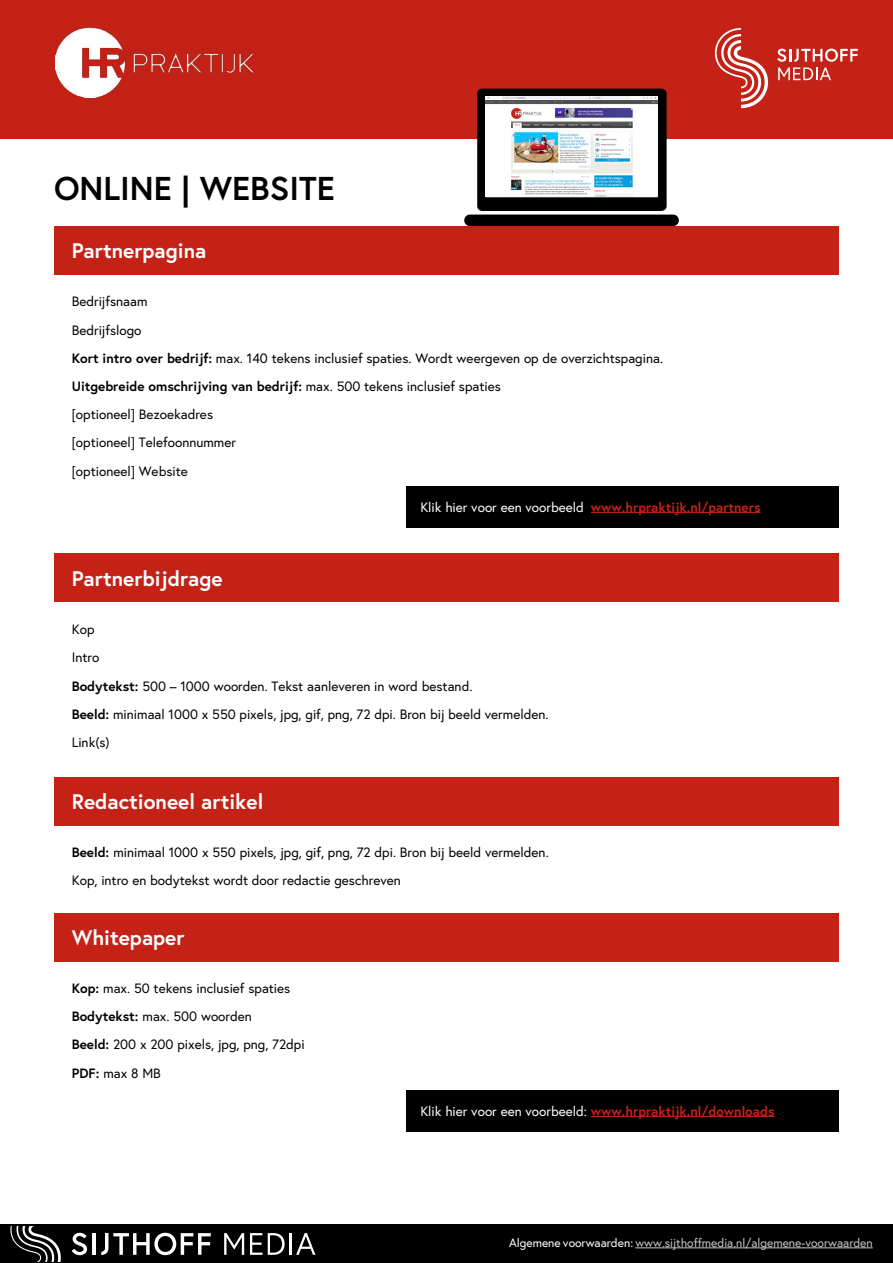
<style>
.page{position:relative;width:893px;height:1263px;background:#fff}
.page>*{position:absolute;margin:0;border:0;box-sizing:border-box;transform-origin:0 0}
.t1{font:700 33px "Europa";color:#000}
.t2{font:700 21px "Europa";color:#fff}
.t3{font:13.5px/28.2px "Europa";color:#000}
.t4{font:700 13.5px "Europa";color:#c42217}
.t5{font:12px "Europa";color:#c6c6c6}
.s1{font-weight:700}
.s2{font-weight:400;color:#fff}
.s3{font-weight:400;color:#000}
.s4{color:#fff}
</style>
<div class="page">
<div style="left:0;top:0;width:893px;height:138px;background:#c42217"></div>
<svg style="left:715px;top:28px;width:53px;height:80px"></svg>
<svg style="left:777px;top:49px;width:81px;height:31px"></svg>
<div style="left:0;top:1225px;width:893px;height:38px;background:#000"></div>
<svg style="left:72px;top:1233px;width:15px;height:22px"></svg>
<hr style="left:92px;top:1233px;width:4px;height:22px;background:#fff">
<svg style="left:224px;top:1233px;width:20px;height:22px"></svg>
<svg style="left:250px;top:1233px;width:35px;height:22px"></svg>
<hr style="left:290px;top:1233px;width:2px;height:22px;background:#fff">
<svg style="left:296px;top:1233px;width:19px;height:22px"></svg>
<svg style="left:101px;top:1233px;width:110px;height:22px"></svg>
<svg style="left:10px;top:1226px;width:51px;height:36px"></svg>
<svg style="left:477px;top:89px;width:190px;height:122px;background:#0a0909"></svg>
<div style="left:464px;top:215px;width:215px;height:11px;background:#000;border-radius:6px"></div>
<img style="left:486px;top:96px;width:172px;height:101px">
<div style="left:54px;top:226px;width:785px;height:48px;background:#c42217"></div>
<div style="left:407px;top:486px;width:432px;height:42px;background:#000"></div>
<hr style="left:591px;top:512px;width:169px;height:1px;background:#c42217">
<div style="left:54px;top:554px;width:785px;height:48px;background:#c42217"></div>
<div style="left:54px;top:913px;width:785px;height:48px;background:#c42217"></div>
<img style="left:55px;top:27px;width:198px;height:71px">
<div style="left:407px;top:1090px;width:432px;height:42px;background:#000"></div>
<hr style="left:591px;top:1116px;width:184px;height:1px;background:#c42217">
<hr style="left:635px;top:1247px;width:238px;height:1px;background:#c6c6c6">
<div style="left:54px;top:777px;width:785px;height:48px;background:#c42217"></div>
<h1 class="t1" style="left:54px;top:167px;width:282px">ONLINE | WEBSITE</h1>
<h2 class="t2" style="left:72px;top:238px;width:136px">Partnerpagina</h2>
<p class="t3" style="left:72px;top:288px;width:593px">Bedrijfsnaam<br>Bedrijfslogo<br><span class="s1">Kort intro over bedrijf:</span> max. 140 tekens inclusief spaties. Wordt weergeven op de overzichtspagina.<br><span class="s1">Uitgebreide omschrijving van bedrijf:</span> max. 500 tekens inclusief spaties<br>[optioneel] Bezoekadres<br>[optioneel] Telefoonnummer<br>[optioneel] Website</p>
<h2 class="t2" style="left:72px;top:565px;width:152px">Partnerbijdrage</h2>
<p class="t4" style="left:420px;top:498px;width:342px"><span class="s2">Klik hier voor een voorbeeld</span><span class="s3">:</span> www.hrpraktijk.nl/partners</p>
<p class="t3" style="left:72px;top:615px;width:478px">Kop<br>Intro<br><span class="s1">Bodytekst:</span> 500 – 1000 woorden. Tekst aanleveren in word bestand.<br><span class="s1">Beeld:</span> minimaal 1000 x 550 pixels, jpg, gif, png, 72 dpi. Bron bij beeld vermelden.<br>Link(s)</p>
<h2 class="t2" style="left:72px;top:788px;width:193px">Redactioneel artikel</h2>
<p class="t3" style="left:72px;top:838px;width:478px"><span class="s1">Beeld:</span> minimaal 1000 x 550 pixels, jpg, gif, png, 72 dpi. Bron bij beeld vermelden.<br>Kop, intro en bodytekst wordt door redactie geschreven</p>
<h2 class="t2" style="left:72px;top:924px;width:114px">Whitepaper</h2>
<p class="t3" style="left:72px;top:974px;width:234px"><span class="s1">Kop:</span> max. 50 tekens inclusief spaties<br><span class="s1">Bodytekst:</span> max. 500 woorden<br><span class="s1">Beeld:</span> 200 x 200 pixels, jpg, png, 72dpi<br><span class="s1">PDF:</span> max 8 MB</p>
<p class="t4" style="left:420px;top:1102px;width:356px"><span class="s2">Klik hier voor een voorbeeld:</span> www.hrpraktijk.nl/downloads</p>
<p class="t5" style="left:509px;top:1236px;width:365px"><span class="s4">Algemene voorwaarden:</span> www.sijthoffmedia.nl/algemene-voorwaarden</p>
</div>
